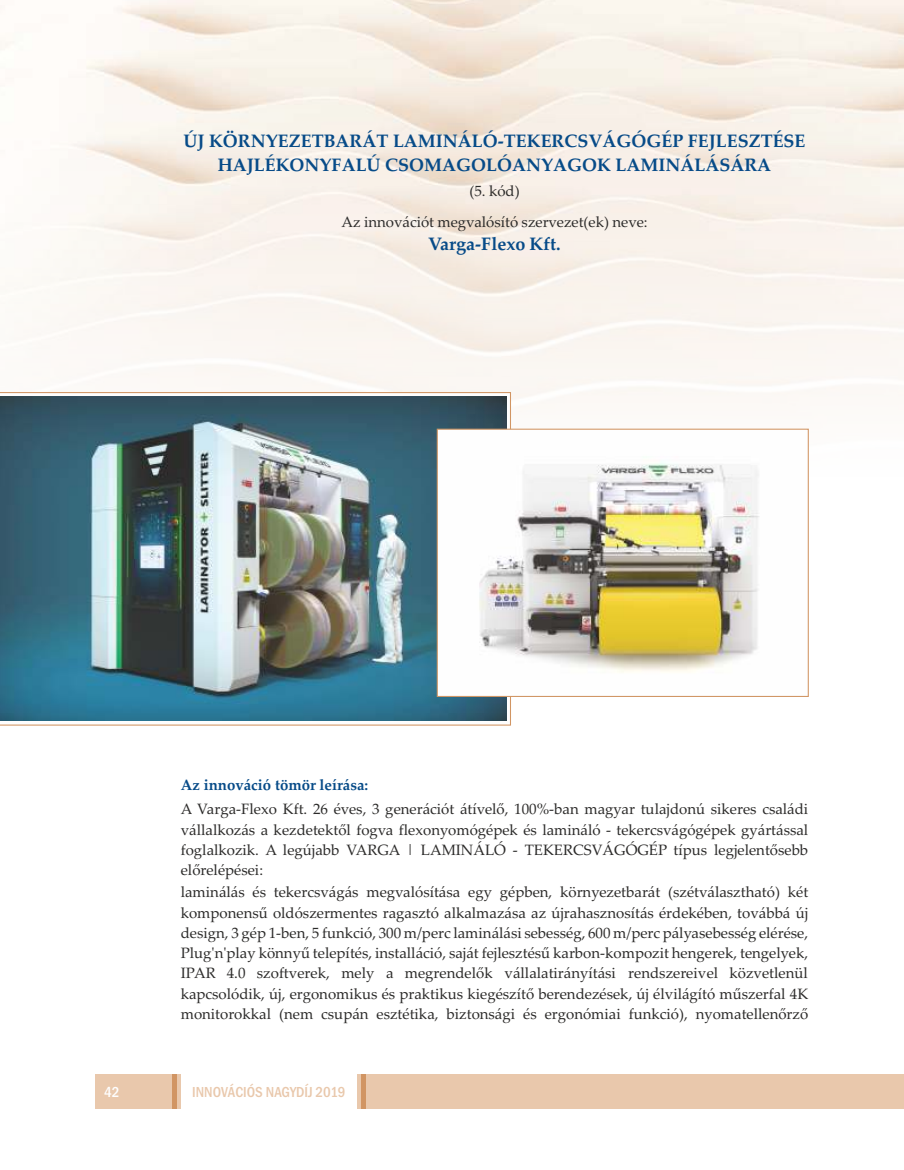
<style>
.page{position:relative;width:904px;height:1170px;background:#fff}
.page>*{position:absolute;margin:0;border:0;box-sizing:border-box;transform-origin:0 0}
.t1{font:700 18px/24.3px "Palatino Linotype";color:#074b88;text-align:center}
.t2{font:15px/20.2px "Palatino Linotype";color:#2b2a29;text-align:justify}
.t3{font:700 15px "Palatino Linotype";color:#074b88}
.t4{font:500 condensed 15px "Franklin Gothic";color:#e9c8ac}
.t5{font:500 condensed 15px "Franklin Gothic";color:#fefefe}
</style>
<div class="page">
<svg style="left:0;top:391px;width:511px;height:335px"></svg>
<img style="left:0;top:397px;width:506px;height:323px">
<svg style="left:436px;top:428px;width:373px;height:269px"></svg>
<img style="left:443px;top:439px;width:354px;height:249px">
<div style="left:96px;top:1074px;width:85px;height:34px;background:#e9c8ac"></div>
<hr style="left:172px;top:1074px;width:4px;height:34px;background:#d19563">
<div style="left:357px;top:1074px;width:547px;height:34px;background:#e9c8ac"></div>
<div style="left:361px;top:1074px;width:5px;height:34px;background:#d19563"></div>
<p class="t1" style="left:184px;top:130px;width:623px">ÚJ KÖRNYEZETBARÁT LAMINÁLÓ-TEKERCSVÁGÓGÉP FEJLESZTÉSE<br>HAJLÉKONYFALÚ CSOMAGOLÓANYAGOK LAMINÁLÁSÁRA</p>
<p class="t2" style="left:469px;top:183px;width:52px">(5. kód)</p>
<p class="t2" style="left:341px;top:213px;width:307px">Az innovációt megvalósító szervezet(ek) neve:</p>
<p class="t1" style="left:428px;top:234px;width:134px">Varga-Flexo Kft.</p>
<p class="t3" style="left:181px;top:779px;width:189px">Az innováció tömör leírása:</p>
<p class="t2" style="left:181px;top:800px;width:629px">A Varga-Flexo Kft. 26 éves, 3 generációt átívelő, 100%-ban magyar tulajdonú sikeres családi vállalkozás a kezdetektől fogva flexonyomógépek és lamináló - tekercsvágógépek gyártással foglalkozik. A legújabb VARGA | LAMINÁLÓ - TEKERCSVÁGÓGÉP típus legjelentősebb előrelépései:</p>
<p class="t2" style="left:181px;top:883px;width:629px">laminálás és tekercsvágás megvalósítása egy gépben, környezetbarát (szétválasztható) két komponensű oldószermentes ragasztó alkalmazása az újrahasznosítás érdekében, továbbá új design, 3 gép 1-ben, 5 funkció, 300 m/perc laminálási sebesség, 600 m/perc pályasebesség elérése, Plug'n'play könnyű telepítés, installáció, saját fejlesztésű karbon-kompozit hengerek, tengelyek, IPAR 4.0 szoftverek, mely a megrendelők vállalatirányítási rendszereivel közvetlenül kapcsolódik, új, ergonomikus és praktikus kiegészítő berendezések, új élvilágító műszerfal 4K monitorokkal (nem csupán esztétika, biztonsági és ergonómiai funkció), nyomatellenőrző</p>
<p class="t5" style="left:104px;top:1085px;width:17px">42</p>
<p class="t4" style="left:192px;top:1085px;width:155px">INNOVÁCIÓS NAGYDÍJ 2019</p>
</div>
